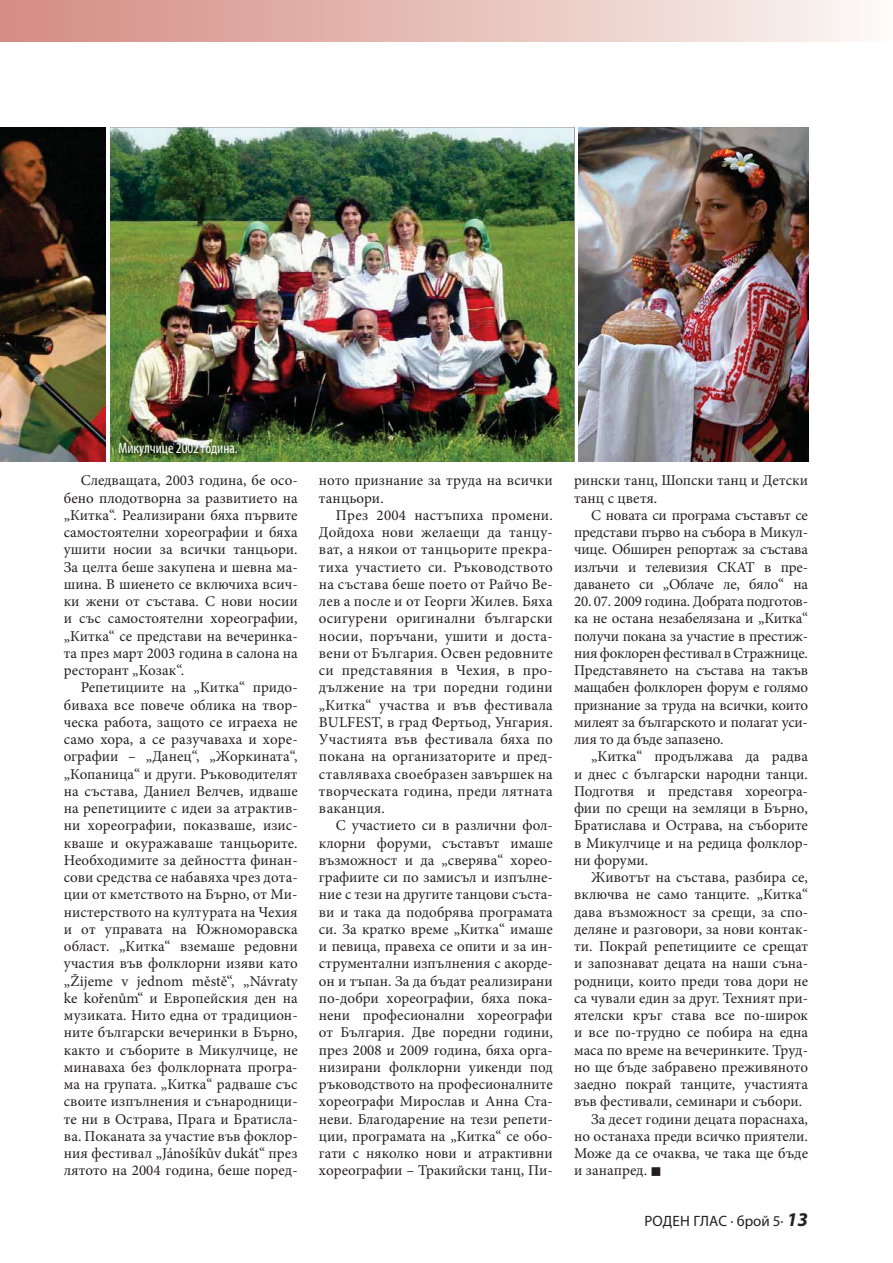
<style>
.page{position:relative;width:893px;height:1263px;background:#fff}
.page>*{position:absolute;margin:0;border:0;box-sizing:border-box;transform-origin:0 0}
.t1{font:15px/17.2px "Minion Pro";color:#231f20;text-align:justify}
.t2{font:condensed 15px "Myriad Pro";color:#fff}
.t3{font:15px "Myriad Pro";color:#231f20}
.s1{font-weight:700;font-style:italic;font-size:19.5px}
</style>
<div class="page">
<img style="left:0;top:128px;width:106px;height:334px">
<img style="left:578px;top:128px;width:230px;height:334px">
<img style="left:110px;top:128px;width:464px;height:334px">
<img style="left:119px;top:443px;width:121px;height:17px">
<div style="left:0;top:0;width:893px;height:42px;background:linear-gradient(to right,#d38a81,#fbf8f5)"></div>
<p class="t2" style="left:119px;top:440px;width:121px">Микулчице 2002 година.</p>
<p class="t1" style="left:64px;top:471px;width:235px;text-indent:17px">Следващата, 2003 година, бе осо&shy;бено плодотворна за развитието на „Китка“. Реализирани бяха първите самостоятелни хореографии и бяха ушити носии за всички танцьори.<br>За целта беше закупена и шевна ма&shy;шина. В шиенето се включиха всич&shy;ки жени от състава. С нови носии и със самостоятелни хореографии, „Китка“ се представи на вечеринка&shy;та през март 2003 година в салона на ресторант „Козак“.</p>
<p class="t1" style="left:64px;top:678px;width:235px;text-indent:17px">Репетициите на „Китка“ придо&shy;биваха все повече облика на твор&shy;ческа работа, защото се играеха не само хора, а се разучаваха и хоре&shy;ографии – „Данец“, „Жоркината“, „Копаница“ и други. Ръководителят на състава, Даниел Велчев, идваше на репетициите с идеи за атрактив&shy;ни хореографии, показваше, изис&shy;кваше и окуражаваше танцьорите.<br>Необходимите за дейността финан&shy;сови средства се набавяха чрез дота&shy;ции от кметството на Бърно, от Ми&shy;нистерството на културата на Чехия и от управата на Южноморавска област. „Китка“ вземаше редовни участия във фолклорни изяви като „Žijeme v jednom městě“, „Návraty ke kořenům“ и Европейския ден на музиката. Нито една от традицион&shy;ните български вечеринки в Бърно, както и съборите в Микулчице, не минаваха без фолклорната програ&shy;ма на групата. „Китка“ радваше със своите изпълнения и сънародници&shy;те ни в Острава, Прага и Братисла&shy;ва. Поканата за участие във фоклор&shy;ния фестивал „Jánošíkův dukát“ през лятото на 2004 година, беше поред-</p>
<p class="t1" style="left:319px;top:471px;width:235px">ното признание за труда на всички танцьори.</p>
<p class="t1" style="left:319px;top:506px;width:235px;text-indent:17px">През 2004 настъпиха промени.<br>Дойдоха нови желаещи да танцу&shy;ват, а някои от танцьорите прекра&shy;тиха участието си. Ръководството на състава беше поето от Райчо Ве&shy;лев а после и от Георги Жилев. Бяха осигурени оригинални български носии, поръчани, ушити и доста&shy;вени от България. Освен редовните си представяния в Чехия, в про&shy;дължение на три поредни години „Китка“ участва и във фестивала BULFEST, в град Фертьод, Унгария.<br>Участията във фестивала бяха по покана на организаторите и пред&shy;ставляваха своебразен завършек на творческата година, преди лятната ваканция.</p>
<p class="t1" style="left:319px;top:816px;width:235px;text-indent:17px">С участието си в различни фол&shy;клорни форуми, съставът имаше възможност и да „сверява“ хорео&shy;графиите си по замисъл и изпълне&shy;ние с тези на другите танцови съста&shy;ви и така да подобрява програмата си. За кратко време „Китка“ имаше и певица, правеха се опити и за ин&shy;струментални изпълнения с акорде&shy;он и тъпан. За да бъдат реализирани по-добри хореографии, бяха пока&shy;нени професионални хореографи от България. Две поредни години, през 2008 и 2009 година, бяха орга&shy;низирани фолклорни уикенди под ръководството на професионалните хореографи Мирослав и Анна Ста&shy;неви. Благодарение на тези репети&shy;ции, програмата на „Китка“ се обо&shy;гати с няколко нови и атрактивни хореографии – Тракийски танц, Пи-</p>
<p class="t1" style="left:574px;top:471px;width:235px">рински танц, Шопски танц и Детски танц с цветя.</p>
<p class="t1" style="left:574px;top:506px;width:235px;text-indent:17px">С новата си програма съставът се представи първо на събора в Микул&shy;чице. Обширен репортаж за състава излъчи и телевизия СКАТ в пре&shy;даването си „Облаче ле, бяло“ на</p>
<p class="t1" style="left:574px;top:592px;width:235px">20. 07. 2009 година. Добрата подготов&shy;ка не остана незабелязана и „Китка“ получи покана за участие в престиж&shy;ния фоклорен фестивал в Стражнице.<br>Представянето на състава на такъв мащабен фолклорен форум е голямо признание за труда на всички, които милеят за българското и полагат уси&shy;лия то да бъде запазено.</p>
<p class="t1" style="left:574px;top:747px;width:235px;text-indent:17px">„Китка“ продължава да радва и днес с български народни танци.<br>Подготвя и представя хореогра&shy;фии по срещи на земляци в Бърно, Братислава и Острава, на съборите в Микулчице и на редица фолклор&shy;ни форуми.</p>
<p class="t1" style="left:591px;top:868px;width:218px">Животът на състава, разбира се,</p>
<p class="t1" style="left:574px;top:885px;width:235px">включва не само танците. „Китка“</p>
<p class="t1" style="left:574px;top:903px;width:235px">дава възможност за срещи, за спо-</p>
<p class="t1" style="left:574px;top:920px;width:235px">деляне и разговори, за нови контак-</p>
<p class="t1" style="left:574px;top:937px;width:235px">ти. Покрай репетициите се срещат</p>
<p class="t1" style="left:574px;top:954px;width:235px">и запознават децата на наши съна-</p>
<p class="t1" style="left:574px;top:972px;width:235px">родници, които преди това дори не</p>
<p class="t1" style="left:574px;top:989px;width:235px">са чували един за друг. Техният при-</p>
<p class="t1" style="left:574px;top:1006px;width:235px">ятелски кръг става все по-широк</p>
<p class="t1" style="left:574px;top:1023px;width:235px">и все по-трудно се побира на една</p>
<p class="t1" style="left:574px;top:1041px;width:235px">маса по време на вечеринките. Труд-</p>
<p class="t1" style="left:574px;top:1058px;width:235px">но ще бъде забравено преживяното</p>
<p class="t1" style="left:574px;top:1075px;width:235px">заедно покрай танците, участията</p>
<p class="t1" style="left:574px;top:1092px;width:230px">във фестивали, семинари и събори.</p>
<p class="t1" style="left:591px;top:1110px;width:218px">За десет години децата пораснаха,</p>
<p class="t1" style="left:574px;top:1127px;width:235px">но останаха преди всичко приятели.</p>
<p class="t1" style="left:574px;top:1144px;width:235px">Може да се очаква, че така ще бъде</p>
<p class="t1" style="left:574px;top:1161px;width:74px">и занапред.</p>
<p class="t3" style="left:644px;top:1212px;width:165px">РОДЕН ГЛАС · брой 5· <span class="s1">13</span></p>
</div>
